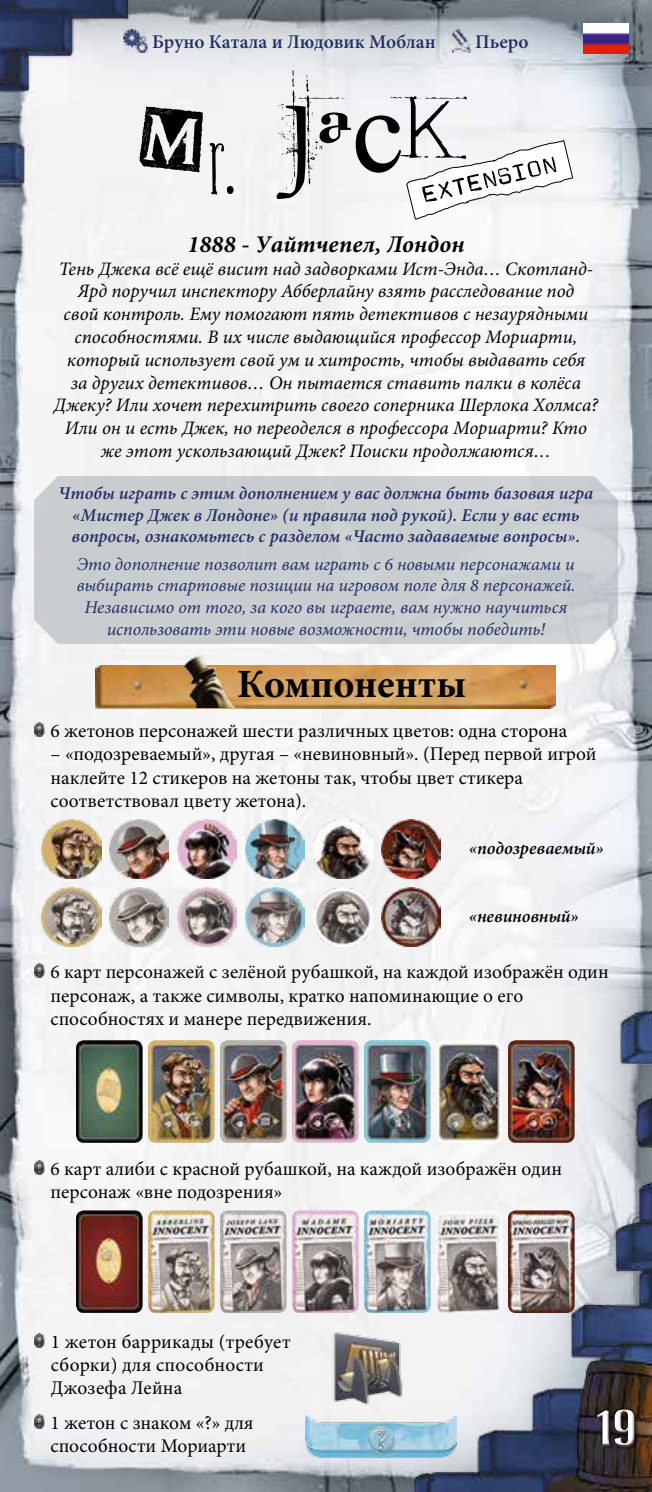
<style>
.page{position:relative;width:652px;height:1492px;background:#fff}
.page>*{position:absolute;margin:0;border:0;box-sizing:border-box;transform-origin:0 0}
.t1{font:500 52px "Lennox ITC";color:#fff}
.t2{font:700 40px "Minion Pro";letter-spacing:-.005em;color:#000}
.t3{font:italic 700 24px "Minion Pro";letter-spacing:.01em;color:#000}
.t4{font:19.4px/23.2px "Minion Pro";color:#000}
.t5{font:600 19.4px "Minion Pro";color:#223065}
.t6{font:italic 19px/22.8px "Minion Pro";color:#000;text-align:center}
.t7{font:italic 18px/21.6px "Minion Pro";color:#223065;text-align:center}
.t8{font:italic 600 18px/21.6px "Minion Pro";color:#223065;text-align:center}
.t9{font:italic 600 18px "Minion Pro";letter-spacing:-.005em;color:#000}
</style>
<div class="page">
<img style="left:0;top:0;width:652px;height:1491px">
<img style="left:309px;top:1328px;width:124px;height:78px">
<img style="left:305px;top:1415px;width:151px;height:42px">
<img style="left:123px;top:30px;width:25px;height:22px">
<img style="left:453px;top:30px;width:18px;height:22px">
<div style="left:34px;top:476px;width:584px;height:167px;background:#cacdd0"></div>
<svg style="left:210px;top:143px;width:14px;height:51px"></svg>
<div style="left:227px;top:186px;width:7px;height:8px;background:#000;border-radius:50%"></div>
<svg style="left:139px;top:106px;width:64px;height:66px"></svg>
<svg style="left:277px;top:70px;width:296px;height:150px"></svg>
<img style="left:96px;top:665px;width:459px;height:43px">
<img style="left:184px;top:655px;width:53px;height:52px">
<img style="left:34px;top:722px;width:11px;height:14px">
<img style="left:42px;top:819px;width:59px;height:59px">
<img style="left:110px;top:819px;width:59px;height:59px">
<img style="left:178px;top:819px;width:59px;height:59px">
<img style="left:246px;top:819px;width:59px;height:59px">
<img style="left:314px;top:819px;width:59px;height:59px">
<img style="left:382px;top:819px;width:59px;height:59px">
<img style="left:42px;top:887px;width:59px;height:59px">
<img style="left:110px;top:887px;width:59px;height:59px">
<img style="left:178px;top:887px;width:59px;height:59px">
<img style="left:246px;top:887px;width:59px;height:59px">
<img style="left:314px;top:887px;width:59px;height:59px">
<img style="left:382px;top:887px;width:59px;height:59px">
<img style="left:34px;top:963px;width:11px;height:14px">
<img style="left:76px;top:1040px;width:67px;height:102px">
<img style="left:148px;top:1040px;width:67px;height:102px">
<img style="left:220px;top:1040px;width:67px;height:102px">
<img style="left:292px;top:1040px;width:67px;height:102px">
<img style="left:436px;top:1040px;width:67px;height:102px">
<img style="left:364px;top:1040px;width:67px;height:102px">
<img style="left:508px;top:1040px;width:67px;height:102px">
<img style="left:34px;top:1159px;width:11px;height:14px">
<img style="left:76px;top:1210px;width:67px;height:102px">
<img style="left:148px;top:1210px;width:67px;height:102px">
<img style="left:220px;top:1210px;width:67px;height:102px">
<img style="left:292px;top:1210px;width:67px;height:102px">
<img style="left:436px;top:1210px;width:67px;height:102px">
<img style="left:364px;top:1210px;width:67px;height:102px">
<img style="left:508px;top:1210px;width:67px;height:102px">
<img style="left:34px;top:1332px;width:11px;height:14px">
<svg style="left:34px;top:1414px;width:11px;height:13px"></svg>
<img style="left:583px;top:24px;width:45px;height:30px">
<div style="left:596px;top:1409px;width:44px;height:41px;background:#000;opacity:.75"></div>
<div style="left:595px;top:1406px;width:41px;height:39px;background:#5b3b26"></div>
<div style="left:595px;top:1406px;width:40px;height:38px;background:#fff;opacity:.38"></div>
<div style="left:595px;top:1408px;width:42px;height:39px;background:#000;opacity:.75"></div>
<p class="t5" style="left:152px;top:29px;width:285px">Бруно Катала и Людовик Моблан</p>
<p class="t5" style="left:475px;top:29px;width:55px">Пьеро</p>
<p class="t3" style="left:187px;top:227px;width:279px">1888 - Уайтчепел, Лондон</p>
<p class="t6" style="left:54px;top:257px;width:546px">Тень Джека всё ещё висит над задворками Ист-Энда… Скотланд-Ярд поручил инспектору Абберлайну взять расследование под<br>свой контроль. Ему помогают пять детективов с незаурядными способностями. В их числе выдающийся профессор Мориарти, который использует свой ум и хитрость, чтобы выдавать себя<br>за других детективов… Он пытается ставить палки в колёса Джеку? Или хочет перехитрить своего соперника Шерлока Холмса?<br>Или он и есть Джек, но переоделся в профессора Мориарти? Кто же этот ускользающий Джек? Поиски продолжаются…</p>
<p class="t8" style="left:59px;top:482px;width:536px">Чтобы играть с этим дополнением у вас должна быть базовая игра «Мистер Джек в Лондоне» (и правила под рукой). Если у вас есть вопросы, ознакомьтесь с разделом «Часто задаваемые вопросы».</p>
<p class="t7" style="left:76px;top:553px;width:501px">Это дополнение позволит вам играть с 6 новыми персонажами и выбирать стартовые позиции на игровом поле для 8 персонажей.<br>Независимо от того, за кого вы играете, вам нужно научиться использовать эти новые возможности, чтобы победить!</p>
<h2 class="t2" style="left:237px;top:655px;width:231px">Компоненты</h2>
<p class="t4" style="left:51px;top:719px;width:518px">6 жетонов персонажей шести различных цветов: одна сторона</p>
<p class="t4" style="left:51px;top:742px;width:547px">– «подозреваемый», другая – «невиновный». (Перед первой игрой наклейте 12 стикеров на жетоны так, чтобы цвет стикера соответствовал цвету жетона).</p>
<p class="t9" style="left:469px;top:835px;width:137px">«подозреваемый»</p>
<p class="t9" style="left:469px;top:903px;width:112px">«невиновный»</p>
<p class="t4" style="left:51px;top:960px;width:560px">6 карт персонажей с зелёной рубашкой, на каждой изображён один персонаж, а также символы, кратко напоминающие о его способностях и манере передвижения.</p>
<p class="t4" style="left:51px;top:1156px;width:513px">6 карт алиби с красной рубашкой, на каждой изображён один персонаж «вне подозрения»</p>
<p class="t4" style="left:51px;top:1329px;width:241px">1 жетон баррикады (требует сборки) для способности<br>Джозефа Лейна</p>
<p class="t4" style="left:51px;top:1410px;width:205px">1 жетон с знаком «?» для способности Мориарти</p>
<h1 class="t1" style="left:597px;top:1396px;width:41px">19</h1>
</div>
